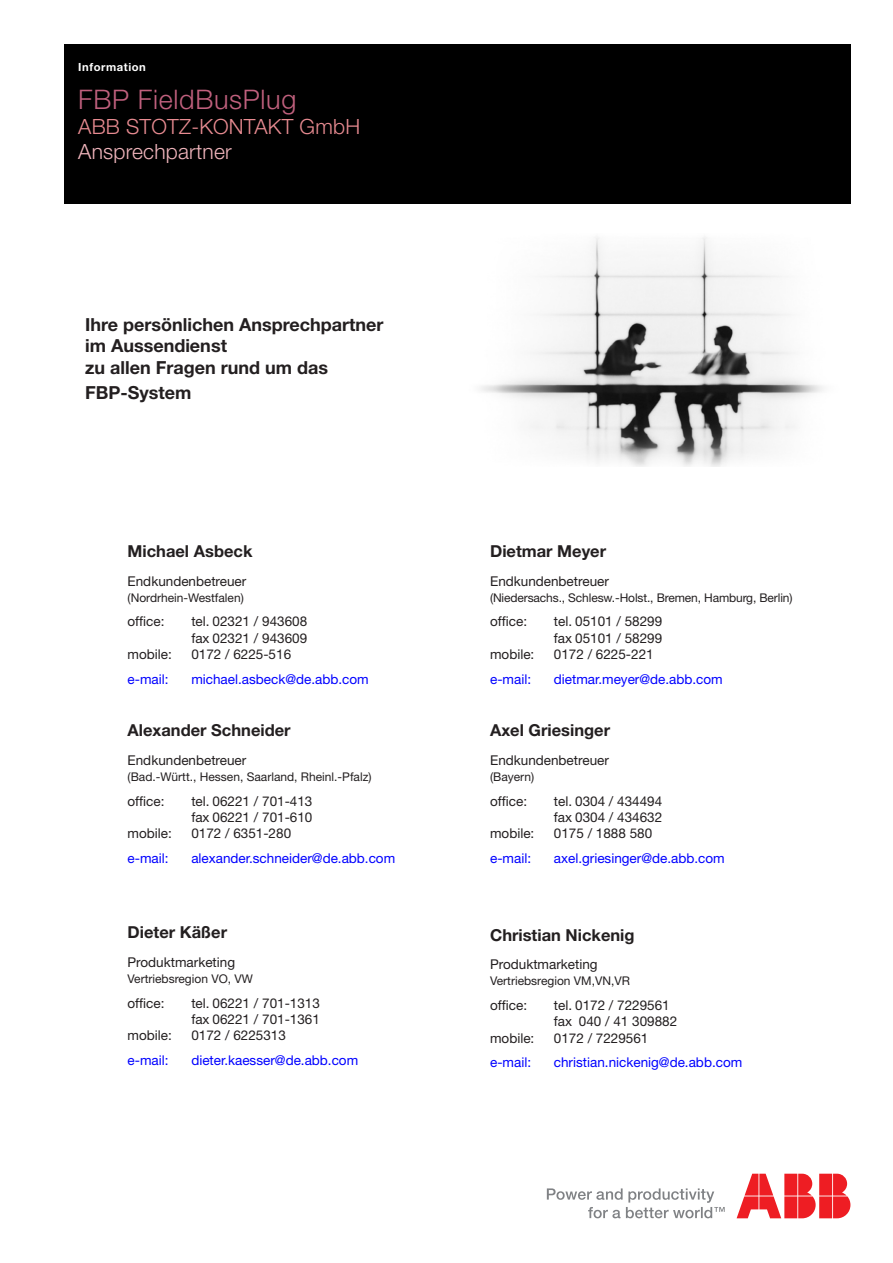
<style>
.page{position:relative;width:893px;height:1263px;background:#fff}
.page>*{position:absolute;margin:0;border:0;box-sizing:border-box;transform-origin:0 0}
.t1{font:300 27px "Helvetica Neue";letter-spacing:.025em;color:#c0607d}
.t2{font:300 21px "Helvetica Neue";letter-spacing:.01em;color:#e88b91}
.t3{font:300 21px "Helvetica Neue";letter-spacing:.01em;color:#efb4bb}
.t4{font:700 18px/21.6px "Helvetica Neue LT";color:#231f20}
.t5{font:700 16.5px "Helvetica Neue LT";color:#231f20}
.t6{font:13.5px/16.2px "Helvetica Neue LT";color:#231f20}
.t7{font:13.5px "Helvetica Neue LT";color:#00f}
.t8{font:12px "Helvetica Neue LT";color:#231f20}
.t9{font:700 11.25px "Helvetica Neue";letter-spacing:.05em;color:#fff}
</style>
<div class="page">
<svg style="left:547px;top:1188px;width:178px;height:30px"></svg>
<svg style="left:737px;top:1174px;width:113px;height:44px"></svg>
<div style="left:64px;top:45px;width:786px;height:159px;background:#000"></div>
<img style="left:480px;top:237px;width:343px;height:229px">
<p class="t9" style="left:78px;top:60px;width:69px">Information</p>
<h1 class="t1" style="left:78px;top:83px;width:220px">FBP FieldBusPlug</h1>
<h2 class="t2" style="left:78px;top:114px;width:283px">ABB STOTZ-KONTAKT GmbH</h2>
<h2 class="t3" style="left:78px;top:139px;width:155px">Ansprechpartner</h2>
<h3 class="t4" style="left:85px;top:313px;width:300px">Ihre persönlichen Ansprechpartner im Aussendienst<br>zu allen Fragen rund um das</h3>
<h3 class="t4" style="left:85px;top:381px;width:108px">FBP-System</h3>
<p class="t5" style="left:128px;top:541px;width:126px">Michael Asbeck</p>
<p class="t6" style="left:128px;top:572px;width:120px">Endkundenbetreuer</p>
<p class="t8" style="left:128px;top:590px;width:118px">(Nordrhein-Westfalen)</p>
<p class="t6" style="left:128px;top:613px;width:38px">office:</p>
<p class="t6" style="left:191px;top:613px;width:117px">tel. 02321 / 943608 fax 02321 / 943609</p>
<p class="t6" style="left:128px;top:646px;width:46px">mobile:</p>
<p class="t6" style="left:191px;top:646px;width:101px">0172 / 6225-516</p>
<p class="t7" style="left:128px;top:671px;width:43px">e-mail:</p>
<p class="t7" style="left:191px;top:671px;width:179px">michael.asbeck@de.abb.com</p>
<p class="t5" style="left:128px;top:720px;width:165px">Alexander Schneider</p>
<p class="t6" style="left:128px;top:751px;width:120px">Endkundenbetreuer</p>
<p class="t8" style="left:128px;top:769px;width:246px">(Bad.-Württ., Hessen, Saarland, Rheinl.-Pfalz)</p>
<p class="t6" style="left:128px;top:792px;width:38px">office:</p>
<p class="t6" style="left:191px;top:792px;width:123px">tel. 06221 / 701-413 fax 06221 / 701-610</p>
<p class="t6" style="left:128px;top:825px;width:46px">mobile:</p>
<p class="t6" style="left:191px;top:825px;width:101px">0172 / 6351-280</p>
<p class="t7" style="left:128px;top:850px;width:43px">e-mail:</p>
<p class="t7" style="left:191px;top:850px;width:205px">alexander.schneider@de.abb.com</p>
<p class="t5" style="left:128px;top:922px;width:101px">Dieter Käßer</p>
<p class="t6" style="left:128px;top:953px;width:109px">Produktmarketing</p>
<p class="t8" style="left:128px;top:971px;width:127px">Vertriebsregion VO, VW</p>
<p class="t6" style="left:128px;top:994px;width:38px">office:</p>
<p class="t6" style="left:191px;top:994px;width:130px">tel. 06221 / 701-1313 fax 06221 / 701-1361</p>
<p class="t6" style="left:128px;top:1027px;width:46px">mobile:</p>
<p class="t6" style="left:191px;top:1027px;width:96px">0172 / 6225313</p>
<p class="t7" style="left:128px;top:1052px;width:43px">e-mail:</p>
<p class="t7" style="left:191px;top:1052px;width:168px">dieter.kaesser@de.abb.com</p>
<p class="t5" style="left:490px;top:541px;width:118px">Dietmar Meyer</p>
<p class="t6" style="left:490px;top:572px;width:120px">Endkundenbetreuer</p>
<p class="t8" style="left:490px;top:590px;width:304px">(Niedersachs., Schlesw.-Holst., Bremen, Hamburg, Berlin)</p>
<p class="t6" style="left:490px;top:613px;width:38px">office:</p>
<p class="t6" style="left:554px;top:613px;width:110px">tel. 05101 / 58299 fax 05101 / 58299</p>
<p class="t6" style="left:490px;top:646px;width:46px">mobile:</p>
<p class="t6" style="left:554px;top:646px;width:101px">0172 / 6225-221</p>
<p class="t7" style="left:490px;top:671px;width:43px">e-mail:</p>
<p class="t7" style="left:554px;top:671px;width:170px">dietmar.meyer@de.abb.com</p>
<p class="t5" style="left:490px;top:720px;width:122px">Axel Griesinger</p>
<p class="t6" style="left:490px;top:751px;width:120px">Endkundenbetreuer</p>
<p class="t8" style="left:490px;top:769px;width:46px">(Bayern)</p>
<p class="t6" style="left:490px;top:792px;width:38px">office:</p>
<p class="t6" style="left:554px;top:792px;width:110px">tel. 0304 / 434494 fax 0304 / 434632</p>
<p class="t6" style="left:490px;top:825px;width:46px">mobile:</p>
<p class="t6" style="left:554px;top:825px;width:100px">0175 / 1888 580</p>
<p class="t7" style="left:490px;top:850px;width:43px">e-mail:</p>
<p class="t7" style="left:554px;top:850px;width:172px">axel.griesinger@de.abb.com</p>
<p class="t5" style="left:490px;top:925px;width:146px">Christian Nickenig</p>
<p class="t6" style="left:490px;top:956px;width:109px">Produktmarketing</p>
<p class="t8" style="left:490px;top:974px;width:141px">Vertriebsregion VM,VN,VR</p>
<p class="t6" style="left:490px;top:997px;width:38px">office:</p>
<p class="t6" style="left:554px;top:997px;width:125px">tel. 0172 / 7229561 fax 040 / 41 309882</p>
<p class="t6" style="left:490px;top:1029px;width:46px">mobile:</p>
<p class="t6" style="left:554px;top:1029px;width:96px">0172 / 7229561</p>
<p class="t7" style="left:490px;top:1054px;width:43px">e-mail:</p>
<p class="t7" style="left:554px;top:1054px;width:190px">christian.nickenig@de.abb.com</p>
</div>
